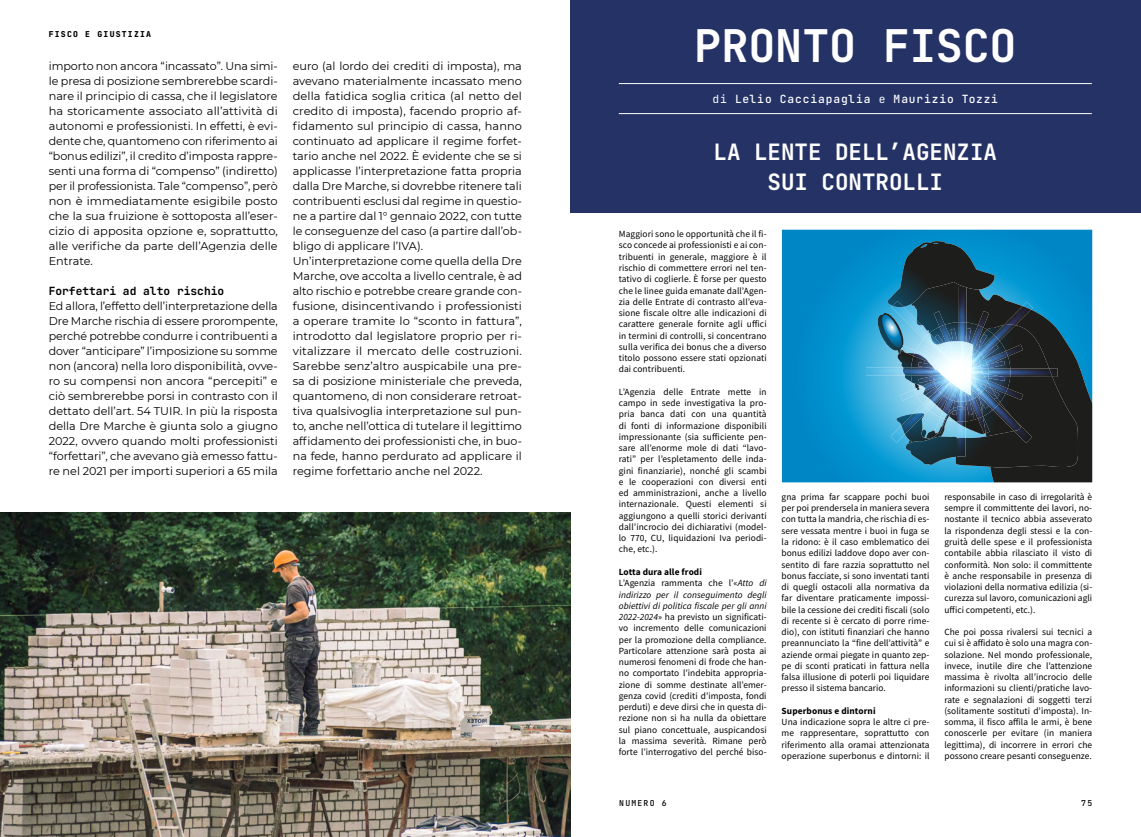
<style>
.page{position:relative;width:1141px;height:837px;background:#fff}
.page>*{position:absolute;margin:0;border:0;box-sizing:border-box;transform-origin:0 0}
.t1{font:700 45px "Jet Brains Mono";color:#fff}
.t2{font:700 22.5px/30px "Jet Brains Mono";color:#fff;text-align:center}
.t3{font:11.25px/15px "Montserrat";color:#000;text-align:justify}
.t4{font:500 11.25px "Jet Brains Mono";letter-spacing:.08em;color:#fff}
.t5{font:700 11.25px "Jet Brains Mono";color:#000}
.t6{font:9.38px/11.2px "Source Sans Pro";letter-spacing:.005em;color:#000;text-align:justify}
.t7{font:700 9.38px "Source Sans Pro";letter-spacing:.01em;color:#000}
.t8{font:800 8.12px "Jet Brains Mono";letter-spacing:.15em;color:#000}
.t9{font:500 8.12px "Jet Brains Mono";letter-spacing:.15em;color:#000}
.s1{font-weight:400}
.s2{font-weight:700}
.s3{font-style:italic}
</style>
<div class="page">
<svg style="left:782px;top:229px;width:251px;height:253px;background:#068ecb"></svg>
<img style="left:866px;top:367px;width:10px;height:8px">
<svg style="left:876px;top:241px;width:216px;height:241px;background:#2d647d"></svg>
<div style="left:570px;top:0;width:571px;height:212px;background:#243265"></div>
<img style="left:0;top:512px;width:570px;height:324px">
<hr style="left:619px;top:113px;width:473px;height:1px;background:#fff">
<hr style="left:619px;top:83px;width:473px;height:1px;background:#fff">
<p class="t8" style="left:49px;top:29px;width:104px">FISCO E GIUSTIZIA</p>
<p class="t3" style="left:49px;top:58px;width:231px">importo non ancora “incassato”. Una simi&shy;le presa di posizione sembrerebbe scardi&shy;nare il principio di cassa, che il legislatore ha storicamente associato all’attività di autonomi e professionisti. In effetti, è evi&shy;dente che, quantomeno con riferimento ai “bonus edilizi”, il credito d’imposta rappre&shy;senti una forma di “compenso” (indiretto) per il professionista. Tale “compenso”, però non è immediatamente esigibile posto che la sua fruizione è sottoposta all’eser&shy;cizio di apposita opzione e, soprattutto, alle verifiche da parte dell’Agenzia delle Entrate.</p>
<p class="t5" style="left:49px;top:283px;width:177px">Forfettari ad alto rischio</p>
<p class="t3" style="left:49px;top:298px;width:231px">Ed allora, l’effetto dell’interpretazione della Dre Marche rischia di essere prorompente, perché potrebbe condurre i contribuenti a dover “anticipare” l’imposizione su somme non (ancora) nella loro disponibilità, ovve&shy;ro su compensi non ancora “percepiti” e ciò sembrerebbe porsi in contrasto con il dettato dell’art. 54 TUIR. In più la risposta della Dre Marche è giunta solo a giugno 2022, ovvero quando molti professionisti “forfettari”, che avevano già emesso fattu&shy;re nel 2021 per importi superiori a 65 mila</p>
<p class="t3" style="left:293px;top:58px;width:231px;text-align:left">euro (al lordo dei crediti di imposta), ma avevano materialmente incassato meno della fatidica soglia critica (al netto del credito di imposta), facendo proprio af&shy;fidamento sul principio di cassa, hanno continuato ad applicare il regime forfet&shy;tario anche nel 2022. È evidente che se si applicasse l’interpretazione fatta propria dalla Dre Marche, si dovrebbe ritenere tali contribuenti esclusi dal regime in questio&shy;ne a partire dal 1° gennaio 2022, con tutte le conseguenze del caso (a partire dall’ob&shy;bligo di applicare l’IVA).<br>Un’interpretazione come quella della Dre Marche, ove accolta a livello centrale, è ad alto rischio e potrebbe creare grande con&shy;fusione, disincentivando i professionisti a operare tramite lo “sconto in fattura”, introdotto dal legislatore proprio per ri&shy;vitalizzare il mercato delle costruzioni.<br>Sarebbe senz’altro auspicabile una pre&shy;sa di posizione ministeriale che preveda, quantomeno, di non considerare retroat&shy;tiva qualsivoglia interpretazione sul pun&shy;to, anche nell’ottica di tutelare il legittimo affidamento dei professionisti che, in buo&shy;na fede, hanno perdurato ad applicare il regime forfettario anche nel 2022.</p>
<h1 class="t1" style="left:694px;top:16px;width:324px">PRONTO FISCO</h1>
<p class="t4" style="left:713px;top:91px;width:287px"><span class="s1">di</span> Lelio Cacciapaglia <span class="s1">e</span> Maurizio Tozzi</p>
<h2 class="t2" style="left:714px;top:136px;width:285px">LA LENTE DELL’AGENZIA<br>SUI CONTROLLI</h2>
<p class="t6" style="left:619px;top:228px;width:149px">Maggiori sono le opportunità che il fi&shy;sco concede ai professionisti e ai con&shy;tribuenti in generale, maggiore è il rischio di commettere errori nel ten&shy;tativo di coglierle. È forse per questo che le linee guida emanate dall’Agen&shy;zia delle Entrate di contrasto all’eva&shy;sione fiscale oltre alle indicazioni di carattere generale fornite agli uffici in termini di controlli, si concentrano sulla verifica dei bonus che a diverso titolo possono essere stati opzionati dai contribuenti.</p>
<p class="t6" style="left:619px;top:386px;width:149px">L’Agenzia delle Entrate mette in campo in sede investigativa la pro&shy;pria banca dati con una quantità di fonti di informazione disponibili impressionante (sia sufficiente pen&shy;sare all’enorme mole di dati “lavo&shy;rati” per l’espletamento delle inda&shy;gini finanziarie), nonché gli scambi e le cooperazioni con diversi enti ed amministrazioni, anche a livello internazionale. Questi elementi si aggiungono a quelli storici derivanti dall’incrocio dei dichiarativi (model&shy;lo 770, CU, liquidazioni Iva periodi&shy;che, etc.).</p>
<p class="t6" style="left:619px;top:566px;width:149px;text-align:left"><span class="s2">Lotta dura alle frodi<br></span>L’Agenzia rammenta che l’«<span class="s3">Atto di indirizzo per il conseguimento degli obiettivi di politica fiscale per gli anni 2022-2024</span>» ha previsto un significati&shy;vo incremento delle comunicazioni per la promozione della compliance.<br>Particolare attenzione sarà posta ai numerosi fenomeni di frode che han&shy;no comportato l’indebita appropria&shy;zione di somme destinate all’emer&shy;genza covid (crediti d’imposta, fondi perduti) e deve dirsi che in questa di&shy;rezione non si ha nulla da obiettare sul piano concettuale, auspicandosi la massima severità. Rimane però forte l’interrogativo del perché biso-</p>
<p class="t6" style="left:782px;top:491px;width:149px">gna prima far scappare pochi buoi per poi prendersela in maniera severa con tutta la mandria, che rischia di es&shy;sere vessata mentre i buoi in fuga se la ridono: è il caso emblematico dei bonus edilizi laddove dopo aver con&shy;sentito di fare razzia soprattutto nel bonus facciate, si sono inventati tanti di quegli ostacoli alla normativa da far diventare praticamente impossi&shy;bile la cessione dei crediti fiscali (solo di recente si è cercato di porre rime&shy;dio), con istituti finanziari che hanno preannunciato la “fine dell’attività” e aziende ormai piegate in quanto zep&shy;pe di sconti praticati in fattura nella falsa illusione di poterli poi liquidare presso il sistema bancario.</p>
<p class="t7" style="left:782px;top:704px;width:96px">Superbonus e dintorni</p>
<p class="t6" style="left:782px;top:716px;width:149px">Una indicazione sopra le altre ci pre&shy;me rappresentare, soprattutto con riferimento alla oramai attenzionata operazione superbonus e dintorni: il</p>
<p class="t6" style="left:944px;top:491px;width:149px">responsabile in caso di irregolarità è sempre il committente dei lavori, no&shy;nostante il tecnico abbia asseverato la rispondenza degli stessi e la con&shy;gruità delle spese e il professionista contabile abbia rilasciato il visto di conformità. Non solo: il committente è anche responsabile in presenza di violazioni della normativa edilizia (si&shy;curezza sul lavoro, comunicazioni agli uffici competenti, etc.).</p>
<p class="t6" style="left:944px;top:626px;width:149px">Che poi possa rivalersi sui tecnici a cui si è affidato è solo una magra con&shy;solazione. Nel mondo professionale, invece, inutile dire che l’attenzione massima è rivolta all’incrocio delle informazioni su clienti/pratiche lavo&shy;rate e segnalazioni di soggetti terzi (solitamente sostituti d’imposta). In&shy;somma, il fisco affila le armi, è bene conoscerle per evitare (in maniera legittima), di incorrere in errori che possono creare pesanti conseguenze.</p>
<p class="t9" style="left:619px;top:797px;width:49px">NUMERO 6</p>
<p class="t9" style="left:1081px;top:797px;width:12px">75</p>
</div>
